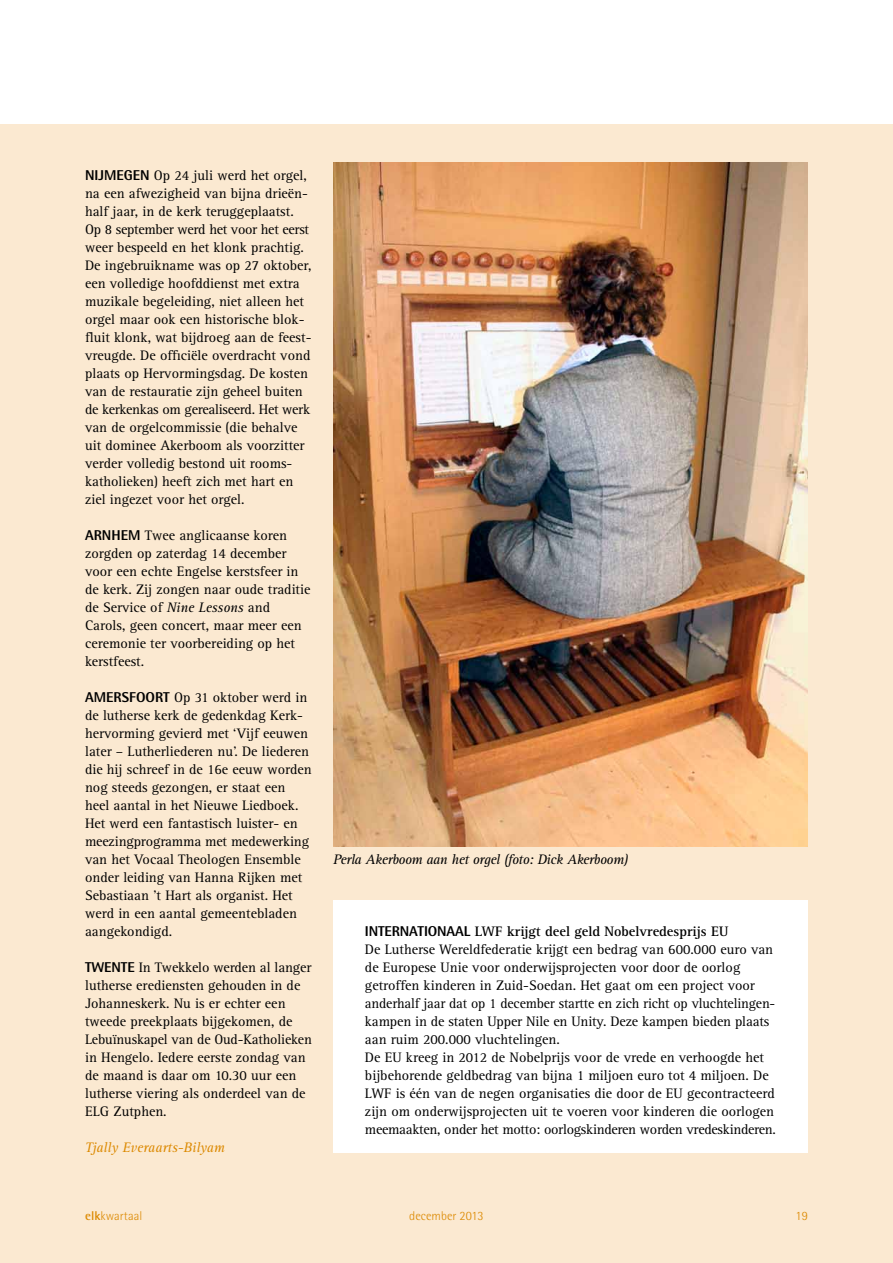
<style>
.page{position:relative;width:893px;height:1263px;background:#fff}
.page>*{position:absolute;margin:0;border:0;box-sizing:border-box;transform-origin:0 0}
.t1{font:14.25px/18px "Rotis Serif";color:#000}
.t2{font:italic 14.25px "Rotis Serif";letter-spacing:-.025em;color:#000}
.t3{font:italic 14.25px "Rotis Serif";color:#dc8900}
.t4{font:300 12.75px "Rotis Semi Sans";color:#dc8900}
.s1{font-family:"Rotis Semi Sans";font-weight:800}
.s2{font-style:italic}
.s3{font-weight:700}
</style>
<div class="page">
<div style="left:0;top:124px;width:893px;height:1139px;background:#fbe9d1"></div>
<img style="left:333px;top:162px;width:475px;height:684px">
<div style="left:333px;top:900px;width:475px;height:252px;background:#fff"></div>
<p class="t1" style="left:85px;top:167px;width:228px"><span class="s1">NIJMEGEN</span> Op 24 juli werd het orgel, na een afwezigheid van bijna drieën&shy;half jaar, in de kerk teruggeplaatst.<br>Op 8 september werd het voor het eerst weer bespeeld en het klonk prachtig.<br>De ingebruikname was op 27 oktober, een volledige hoofddienst met extra muzikale begeleiding, niet alleen het orgel maar ook een historische blok&shy;fluit klonk, wat bijdroeg aan de feest&shy;vreugde. De officiële overdracht vond plaats op Hervormingsdag. De kosten van de restauratie zijn geheel buiten de kerkenkas om gerealiseerd. Het werk van de orgelcommissie (die behalve uit dominee Akerboom als voorzitter verder volledig bestond uit rooms&shy;katholieken) heeft zich met hart en ziel ingezet voor het orgel.</p>
<p class="t1" style="left:85px;top:527px;width:227px"><span class="s1">ARNHEM</span> Twee anglicaanse koren zorgden op zaterdag 14 december voor een echte Engelse kerstsfeer in de kerk. Zij zongen naar oude traditie de Service of <span class="s2">Nine Lessons</span> and<br>Carols, geen concert, maar meer een ceremonie ter voorbereiding op het kerstfeest.</p>
<p class="t1" style="left:85px;top:689px;width:228px"><span class="s1">AMERSFOORT</span> Op 31 oktober werd in de lutherse kerk de gedenkdag Kerk&shy;hervorming gevierd met ‘Vijf eeuwen later – Lutherliederen nu’. De liederen die hij schreef in de 16e eeuw worden nog steeds gezongen, er staat een heel aantal in het Nieuwe Liedboek.<br>Het werd een fantastisch luister- en meezingprogramma met medewerking van het Vocaal Theologen Ensemble onder leiding van Hanna Rijken met Sebastiaan ’t Hart als organist. Het werd in een aantal gemeentebladen aangekondigd.</p>
<p class="t1" style="left:85px;top:959px;width:228px"><span class="s1">TWENTE</span> In Twekkelo werden al langer lutherse erediensten gehouden in de Johanneskerk. Nu is er echter een tweede preekplaats bijgekomen, de Lebuïnuskapel van de Oud-Katholieken in Hengelo. Iedere eerste zondag van de maand is daar om 10.30 uur een lutherse viering als onderdeel van de ELG Zutphen.</p>
<p class="t3" style="left:85px;top:1139px;width:141px">Tjally Everaarts-Bilyam</p>
<p class="t2" style="left:333px;top:851px;width:297px">Perla Akerboom aan het orgel (foto: Dick Akerboom)</p>
<p class="t1" style="left:365px;top:923px;width:412px"><span class="s1">INTERNATIONAAL</span> <span class="s3">LWF krijgt deel geld Nobelvredesprijs EU<br></span>De Lutherse Wereldfederatie krijgt een bedrag van 600.000 euro van de Europese Unie voor onderwijsprojecten voor door de oorlog getroffen kinderen in Zuid-Soedan. Het gaat om een project voor anderhalf jaar dat op 1 december startte en zich richt op vluchtelingen&shy;kampen in de staten Upper Nile en Unity. Deze kampen bieden plaats aan ruim 200.000 vluchtelingen.<br>De EU kreeg in 2012 de Nobelprijs voor de vrede en verhoogde het bijbehorende geldbedrag van bijna 1 miljoen euro tot 4 miljoen. De LWF is één van de negen organisaties die door de EU gecontracteerd zijn om onderwijsprojecten uit te voeren voor kinderen die oorlogen meemaakten, onder het motto: oorlogskinderen worden vredeskinderen.</p>
<p class="t4" style="left:85px;top:1209px;width:59px"><span class="s3">elk</span>kwartaal</p>
<p class="t4" style="left:409px;top:1209px;width:76px">december 2013</p>
<p class="t4" style="left:796px;top:1209px;width:14px">19</p>
</div>
